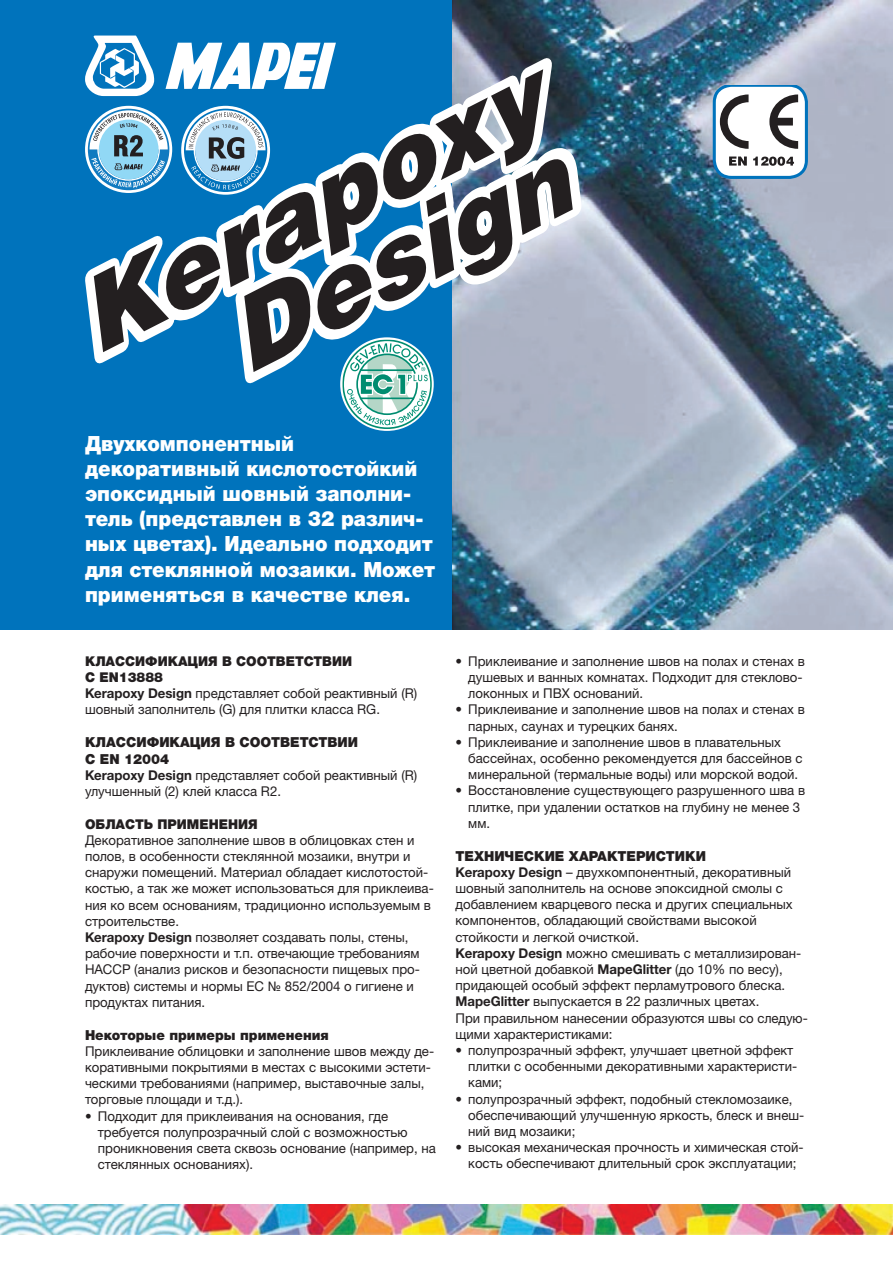
<style>
.page{position:relative;width:893px;height:1263px;background:#fff}
.page>*{position:absolute;margin:0;border:0;box-sizing:border-box;transform-origin:0 0}
.t1{font:900 21px/25.2px "Helvetica Neue LTW1 G";color:#fff;scale:.95 1}
.t2{font:900 13.8px "Helvetica Neue LTW1 G";color:#231f20}
.t3{font:13.5px/16.2px "Helvetica Neue LTW1 G";color:#231f20}
.t4{font:900 13.5px "Helvetica Neue LTW1 G";color:#231f20}
.s1{font-weight:700}
</style>
<div class="page">
<div style="left:0;top:0;width:893px;height:629px;background:#0073bc"></div>
<img style="left:453px;top:1px;width:440px;height:628px">
<img style="left:0;top:1204px;width:893px;height:31px">
<svg style="left:713px;top:85px;width:95px;height:94px;background:#b8c4cd"></svg>
<svg style="left:452px;top:106px;width:140px;height:309px;background:#98a8b9"></svg>
<svg style="left:85px;top:22px;width:490px;height:375px"></svg>
<svg style="left:244px;top:131px;width:331px;height:260px;fill:#acb2c4"></svg>
<svg style="left:94px;top:49px;width:458px;height:322px"></svg>
<svg style="left:85px;top:106px;width:87px;height:87px"></svg>
<svg style="left:90px;top:110px;width:78px;height:78px"></svg>
<svg style="left:342px;top:339px;width:90px;height:90px"></svg>
<p class="t1" style="left:85px;top:431px;width:222px">Двухкомпонентный</p>
<p class="t1" style="left:85px;top:456px;width:368px">декоративный кислотостойкий эпоксидный шовный заполни&shy;тель (представлен в 32 различ&shy;ных цветах). Идеально подходит</p>
<p class="t1" style="left:85px;top:557px;width:370px">для стеклянной мозаики. Может применяться в качестве клея.</p>
<p class="t4" style="left:85px;top:653px;width:269px">КЛАССИФИКАЦИЯ В СООТВЕТСТВИИ</p>
<p class="t4" style="left:85px;top:669px;width:80px">С EN13888</p>
<p class="t3" style="left:85px;top:685px;width:334px"><span class="s1">Kerapoxy Design</span> представляет собой реактивный (R) шовный заполнитель (G) для плитки класса RG.</p>
<p class="t2" style="left:85px;top:734px;width:275px">КЛАССИФИКАЦИЯ В СООТВЕТСТВИИ</p>
<p class="t2" style="left:85px;top:750px;width:86px">С EN 12004</p>
<p class="t3" style="left:85px;top:767px;width:334px"><span class="s1">Kerapoxy Design</span> представляет собой реактивный (R) улучшенный (2) клей класса R2.</p>
<p class="t4" style="left:85px;top:815px;width:174px">ОБЛАСТЬ ПРИМЕНЕНИЯ</p>
<p class="t3" style="left:85px;top:832px;width:350px">Декоративное заполнение швов в облицовках стен и полов, в особенности стеклянной мозаики, внутри и снаружи помещений. Материал обладает кислотостой&shy;костью, а так же может использоваться для приклеива&shy;ния ко всем основаниям, традиционно используемым в строительстве.</p>
<p class="t3" style="left:85px;top:929px;width:336px"><span class="s1">Kerapoxy Design</span> позволяет создавать полы, стены, рабочие поверхности и т.п. отвечающие требованиям HACCP (анализ рисков и безопасности пищевых про&shy;дуктов) системы и нормы EC № 852/2004 о гигиене и продуктах питания.</p>
<p class="t2" style="left:85px;top:1026px;width:245px">Некоторые примеры применения</p>
<p class="t3" style="left:85px;top:1043px;width:351px">Приклеивание облицовки и заполнение швов между де&shy;коративными покрытиями в местах с высокими эстети&shy;ческими требованиями (например, выставочные залы, торговые площади и т.д.).</p>
<p class="t3" style="left:98px;top:1107px;width:340px;text-indent:-13px">• Подходит для приклеивания на основания, где требуется полупрозрачный слой с возможностью проникновения света сквозь основание (например, на стеклянных основаниях).</p>
<p class="t3" style="left:468px;top:653px;width:338px;text-indent:-13px">• Приклеивание и заполнение швов на полах и стенах в душевых и ванных комнатах. Подходит для стеклово&shy;локонных и ПВХ оснований.</p>
<p class="t3" style="left:468px;top:701px;width:338px;text-indent:-13px">• Приклеивание и заполнение швов на полах и стенах в парных, саунах и турецких банях.</p>
<p class="t3" style="left:468px;top:734px;width:336px;text-indent:-13px">• Приклеивание и заполнение швов в плавательных бассейнах, особенно рекомендуется для бассейнов с минеральной (термальные воды) или морской водой.</p>
<p class="t3" style="left:468px;top:782px;width:338px;text-indent:-13px">• Восстановление существующего разрушенного шва в плитке, при удалении остатков на глубину не менее 3 мм.</p>
<p class="t2" style="left:455px;top:847px;width:252px">ТЕХНИЧЕСКИЕ ХАРАКТЕРИСТИКИ</p>
<p class="t3" style="left:455px;top:864px;width:339px"><span class="s1">Kerapoxy Design</span> – двухкомпонентный, декоративный шовный заполнитель на основе эпоксидной смолы с добавлением кварцевого песка и других специальных компонентов, обладающий свойствами высокой</p>
<p class="t3" style="left:455px;top:928px;width:185px">стойкости и легкой очисткой.</p>
<p class="t3" style="left:455px;top:945px;width:347px"><span class="s1">Kerapoxy Design</span> можно смешивать с металлизирован&shy;ной цветной добавкой <span class="s1">MapeGlitter</span> (до 10% по весу), придающей особый эффект перламутрового блеска.</p>
<p class="t3" style="left:455px;top:993px;width:305px"><span class="s1">MapeGlitter</span> выпускается в 22 различных цветах.</p>
<p class="t3" style="left:455px;top:1009px;width:354px">При правильном нанесении образуются швы со следую&shy;щими характеристиками:</p>
<p class="t3" style="left:468px;top:1042px;width:330px;text-indent:-13px">• полупрозрачный эффект, улучшает цветной эффект плитки с особенными декоративными характеристи&shy;ками;</p>
<p class="t3" style="left:468px;top:1090px;width:337px;text-indent:-13px">• полупрозрачный эффект, подобный стекломозаике, обеспечивающий улучшенную яркость, блеск и внеш&shy;ний вид мозаики;</p>
<p class="t3" style="left:455px;top:1139px;width:350px;text-align:center">• высокая механическая прочность и химическая стой&shy;кость обеспечивают длительный срок эксплуатации;</p>
</div>
